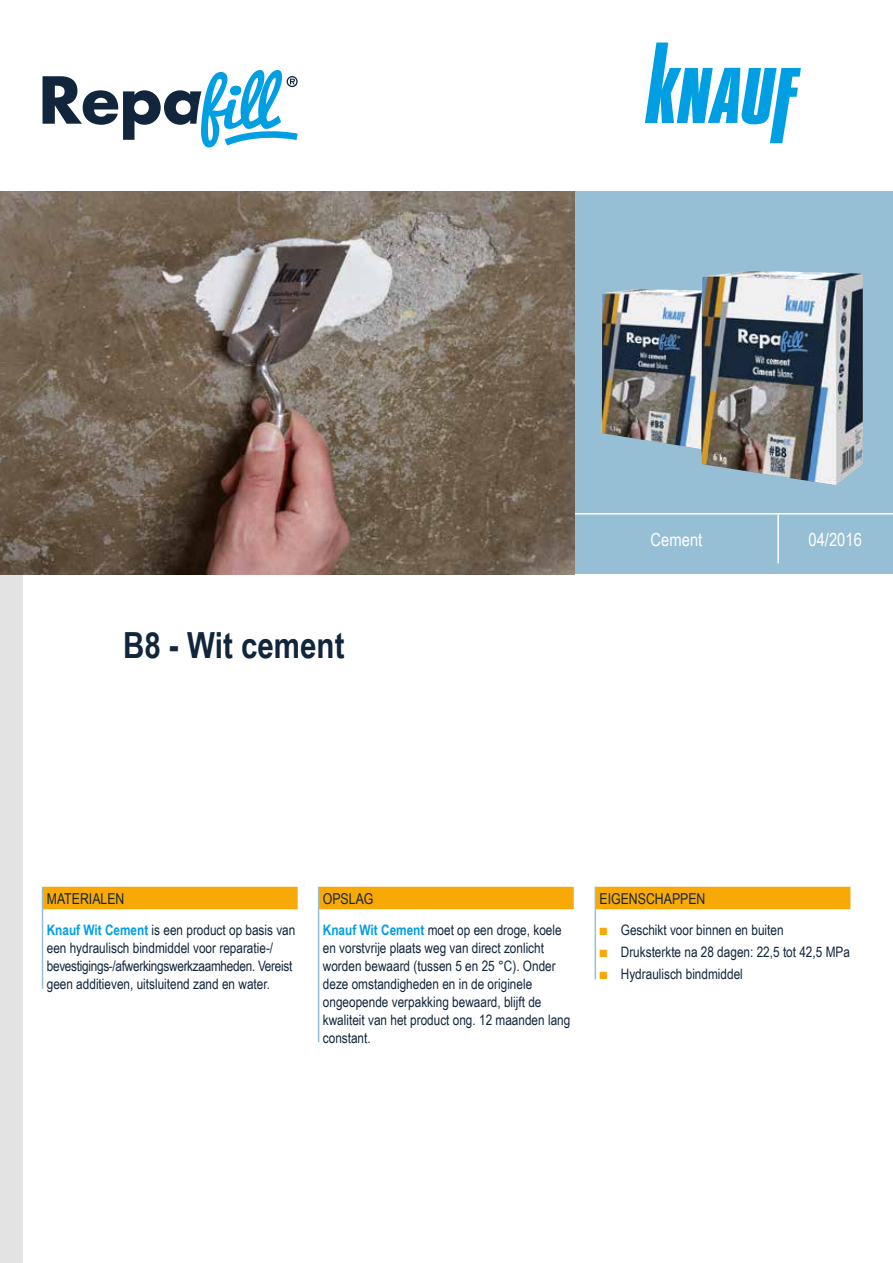
<style>
.page{position:relative;width:893px;height:1263px;background:#fff}
.page>*{position:absolute;margin:0;border:0;box-sizing:border-box;transform-origin:0 0}
.t1{font:700 36px "Arial Narrow";color:#11263c}
.t2{font:18px "Arial Narrow";color:#fff}
.t3{font:15px "Arial Narrow";color:#11263c}
.t4{font:14.4px/18px "Arial Narrow";color:#11263c}
.s1{font-weight:700;color:#009fe3}
.s2{color:#f8a905}
</style>
<div class="page">
<div style="left:0;top:191px;width:893px;height:383px;background:#96bfd5"></div>
<div style="left:0;top:192px;width:22px;height:1071px;background:#e3e3e3"></div>
<hr style="left:574px;top:513px;width:319px;height:1px;background:#fff">
<hr style="left:777px;top:514px;width:2px;height:49px;background:#fff">
<img style="left:601px;top:289px;width:100px;height:160px">
<img style="left:701px;top:271px;width:162px;height:214px">
<img style="left:0;top:191px;width:574px;height:383px">
<svg style="left:43px;top:70px;width:255px;height:77px"></svg>
<svg style="left:645px;top:43px;width:156px;height:100px"></svg>
<div style="left:43px;top:887px;width:255px;height:22px;background:#f8a905"></div>
<div style="left:319px;top:887px;width:255px;height:22px;background:#f8a905"></div>
<div style="left:595px;top:887px;width:255px;height:22px;background:#f8a905"></div>
<hr style="left:42px;top:887px;width:1px;height:102px;background:#96bfd5">
<hr style="left:318px;top:887px;width:1px;height:155px;background:#96bfd5">
<hr style="left:595px;top:887px;width:1px;height:92px;background:#96bfd5">
<h1 class="t1" style="left:123px;top:618px;width:223px">B8 - Wit cement</h1>
<p class="t2" style="left:651px;top:526px;width:53px">Cement</p>
<p class="t2" style="left:808px;top:526px;width:55px">04/2016</p>
<p class="t3" style="left:47px;top:888px;width:79px">MATERIALEN</p>
<p class="t4" style="left:47px;top:920px;width:250px"><span class="s1">Knauf Wit Cement</span> is een product op basis van een hydraulisch bindmiddel voor reparatie-/ bevestigings-/afwerkingswerkzaamheden. Vereist geen additieven, uitsluitend zand en water.</p>
<p class="t3" style="left:323px;top:888px;width:52px">OPSLAG</p>
<p class="t4" style="left:323px;top:920px;width:249px"><span class="s1">Knauf Wit Cement</span> moet op een droge, koele en vorstvrije plaats weg van direct zonlicht worden bewaard (tussen 5 en 25 °C). Onder deze omstandigheden en in de originele ongeopende verpakking bewaard, blijft de kwaliteit van het product ong. 12 maanden lang constant.</p>
<p class="t3" style="left:600px;top:888px;width:107px">EIGENSCHAPPEN</p>
<p class="t4" style="left:600px;top:920px;width:186px"><span class="s2">■</span> Geschikt voor binnen en buiten</p>
<p class="t4" style="left:600px;top:942px;width:252px"><span class="s2">■</span> Druksterkte na 28 dagen: 22,5 tot 42,5 MPa</p>
<p class="t4" style="left:600px;top:964px;width:145px"><span class="s2">■</span> Hydraulisch bindmiddel</p>
</div>
